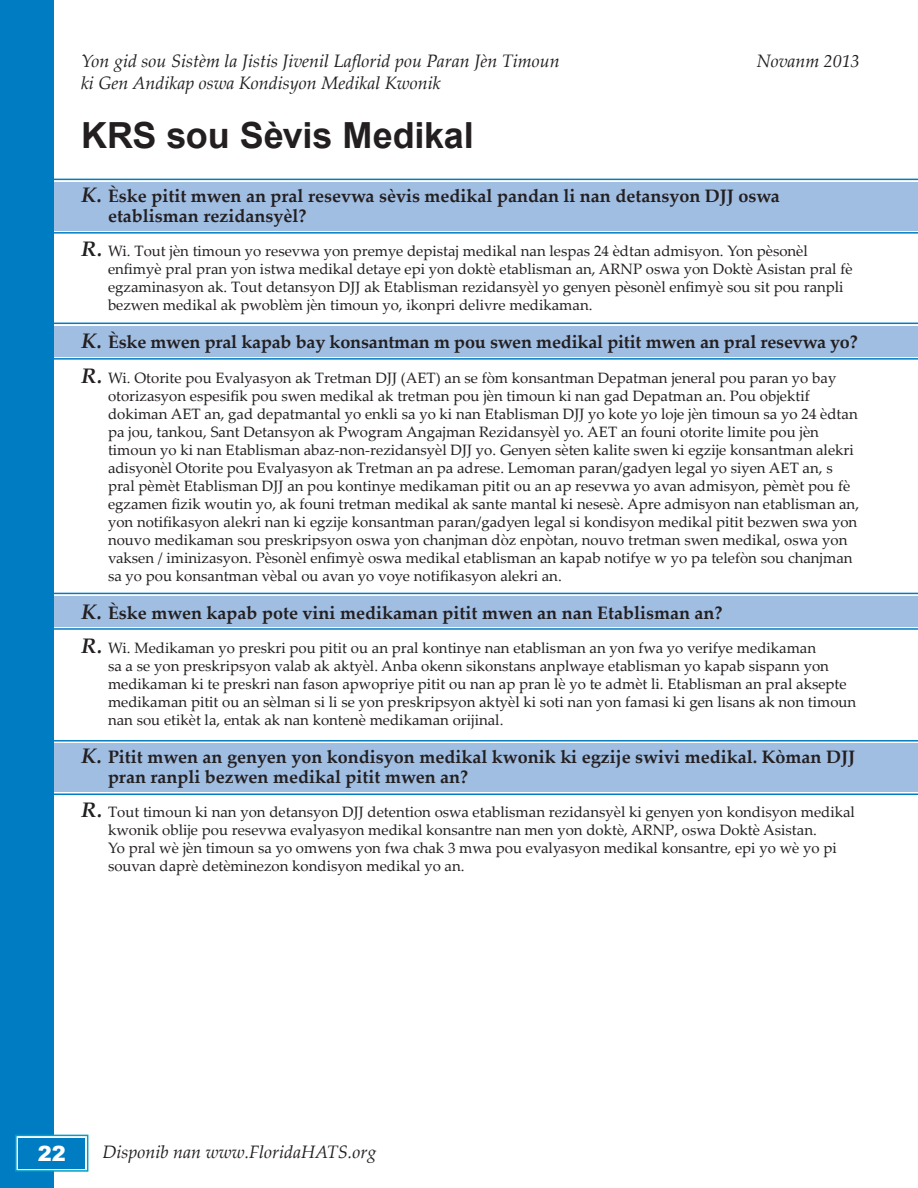
<style>
.page{position:relative;width:918px;height:1188px;background:#fff}
.page>*{position:absolute;margin:0;border:0;box-sizing:border-box;transform-origin:0 0}
.t1{font:700 36px "Arial";letter-spacing:-.005em;color:#231f20}
.t2{font:900 21px "Arial";color:#fff}
.Q{font:700 18px/19.5px "Palatino Linotype";color:#231f20}
.t3{font:italic 18px/21.6px "Palatino Linotype";color:#231f20}
.A{font:15px/18px "Palatino Linotype";color:#231f20}
.s1{font-style:italic;font-size:21px}
.s2{font-weight:700;font-style:italic;font-size:21px}
</style>
<div class="page">
<svg style="left:53px;top:593px;width:865px;height:37px"></svg>
<div style="left:0;top:596px;width:918px;height:30px;background:#a0bde2"></div>
<svg style="left:53px;top:323px;width:865px;height:37px"></svg>
<div style="left:0;top:326px;width:918px;height:30px;background:#a0bde2"></div>
<svg style="left:53px;top:740px;width:865px;height:55px"></svg>
<div style="left:0;top:743px;width:918px;height:49px;background:#a0bde2"></div>
<svg style="left:53px;top:179px;width:865px;height:55px"></svg>
<div style="left:0;top:182px;width:918px;height:48px;background:#a0bde2"></div>
<div style="left:0;top:0;width:53px;height:1188px;background:#007cc2"></div>
<div style="left:15px;top:1135px;width:73px;height:37px;background:#007cc2;border:2px solid #009fc3"></div>
<p class="t3" style="left:81px;top:50px;width:480px">Yon gid sou Sistèm la Jistis Jivenil Laflorid pou Paran Jèn Timoun ki Gen Andikap oswa Kondisyon Medikal Kwonik</p>
<p class="t3" style="left:757px;top:50px;width:105px">Novanm 2013</p>
<p class="t1" style="left:81px;top:111px;width:394px">KRS sou Sèvis Medikal</p>
<p class="Q" style="left:108px;top:186px;width:673px;text-indent:-27px"><span class="s1">K.</span> Èske pitit mwen an pral resevwa sèvis medikal pandan li nan detansyon DJJ oswa etablisman rezidansyèl?</p>
<p class="A" style="left:108px;top:241px;width:746px;text-indent:-27px"><span class="s2">R.</span> Wi. Tout jèn timoun yo resevwa yon premye depistaj medikal nan lespas 24 èdtan admisyon. Yon pèsonèl enfimyè pral pran yon istwa medikal detaye epi yon doktè etablisman an, ARNP oswa yon Doktè Asistan pral fè egzaminasyon ak. Tout detansyon DJJ ak Etablisman rezidansyèl yo genyen pèsonèl enfimyè sou sit pou ranpli bezwen medikal ak pwoblèm jèn timoun yo, ikonpri delivre medikaman.</p>
<p class="Q" style="left:81px;top:332px;width:778px"><span class="s1">K.</span> Èske mwen pral kapab bay konsantman m pou swen medikal pitit mwen an pral resevwa yo?</p>
<p class="A" style="left:108px;top:368px;width:753px;text-indent:-27px"><span class="s2">R.</span> Wi. Otorite pou Evalyasyon ak Tretman DJJ (AET) an se fòm konsantman Depatman jeneral pou paran yo bay otorizasyon espesifik pou swen medikal ak tretman pou jèn timoun ki nan gad Depatman an. Pou objektif dokiman AET an, gad depatmantal yo enkli sa yo ki nan Etablisman DJJ yo kote yo loje jèn timoun sa yo 24 èdtan pa jou, tankou, Sant Detansyon ak Pwogram Angajman Rezidansyèl yo. AET an founi otorite limite pou jèn timoun yo ki nan Etablisman abaz-non-rezidansyèl DJJ yo. Genyen sèten kalite swen ki egzije konsantman alekri adisyonèl Otorite pou Evalyasyon ak Tretman an pa adrese. Lemoman paran/gadyen legal yo siyen AET an, s pral pèmèt Etablisman DJJ an pou kontinye medikaman pitit ou an ap resevwa yo avan admisyon, pèmèt pou fè egzamen fizik woutin yo, ak founi tretman medikal ak sante mantal ki nesesè. Apre admisyon nan etablisman an, yon notifikasyon alekri nan ki egzije konsantman paran/gadyen legal si kondisyon medikal pitit bezwen swa yon nouvo medikaman sou preskripsyon oswa yon chanjman dòz enpòtan, nouvo tretman swen medikal, oswa yon vaksen / iminizasyon. Pèsonèl enfimyè oswa medikal etablisman an kapab notifye w yo pa telefòn sou chanjman sa yo pou konsantman vèbal ou avan yo voye notifikasyon alekri an.</p>
<p class="Q" style="left:81px;top:602px;width:643px"><span class="s1">K.</span> Èske mwen kapab pote vini medikaman pitit mwen an nan Etablisman an?</p>
<p class="A" style="left:108px;top:638px;width:750px;text-indent:-27px"><span class="s2">R.</span> Wi. Medikaman yo preskri pou pitit ou an pral kontinye nan etablisman an yon fwa yo verifye medikaman<br>sa a se yon preskripsyon valab ak aktyèl. Anba okenn sikonstans anplwaye etablisman yo kapab sispann yon medikaman ki te preskri nan fason apwopriye pitit ou nan ap pran lè yo te admèt li. Etablisman an pral aksepte medikaman pitit ou an sèlman si li se yon preskripsyon aktyèl ki soti nan yon famasi ki gen lisans ak non timoun nan sou etikèt la, entak ak nan kontenè medikaman orijinal.</p>
<p class="Q" style="left:108px;top:747px;width:749px;text-indent:-27px"><span class="s1">K.</span> Pitit mwen an genyen yon kondisyon medikal kwonik ki egzije swivi medikal. Kòman DJJ pran ranpli bezwen medikal pitit mwen an?</p>
<p class="A" style="left:108px;top:802px;width:748px;text-indent:-27px"><span class="s2">R.</span> Tout timoun ki nan yon detansyon DJJ detention oswa etablisman rezidansyèl ki genyen yon kondisyon medikal kwonik oblije pou resevwa evalyasyon medikal konsantre nan men yon doktè, ARNP, oswa Doktè Asistan.<br>Yo pral wè jèn timoun sa yo omwens yon fwa chak 3 mwa pou evalyasyon medikal konsantre, epi yo wè yo pi souvan daprè detèminezon kondisyon medikal yo an.</p>
<p class="t2" style="left:38px;top:1139px;width:30px">22</p>
<p class="t3" style="left:102px;top:1140px;width:275px">Disponib nan www.FloridaHATS.org</p>
</div>
